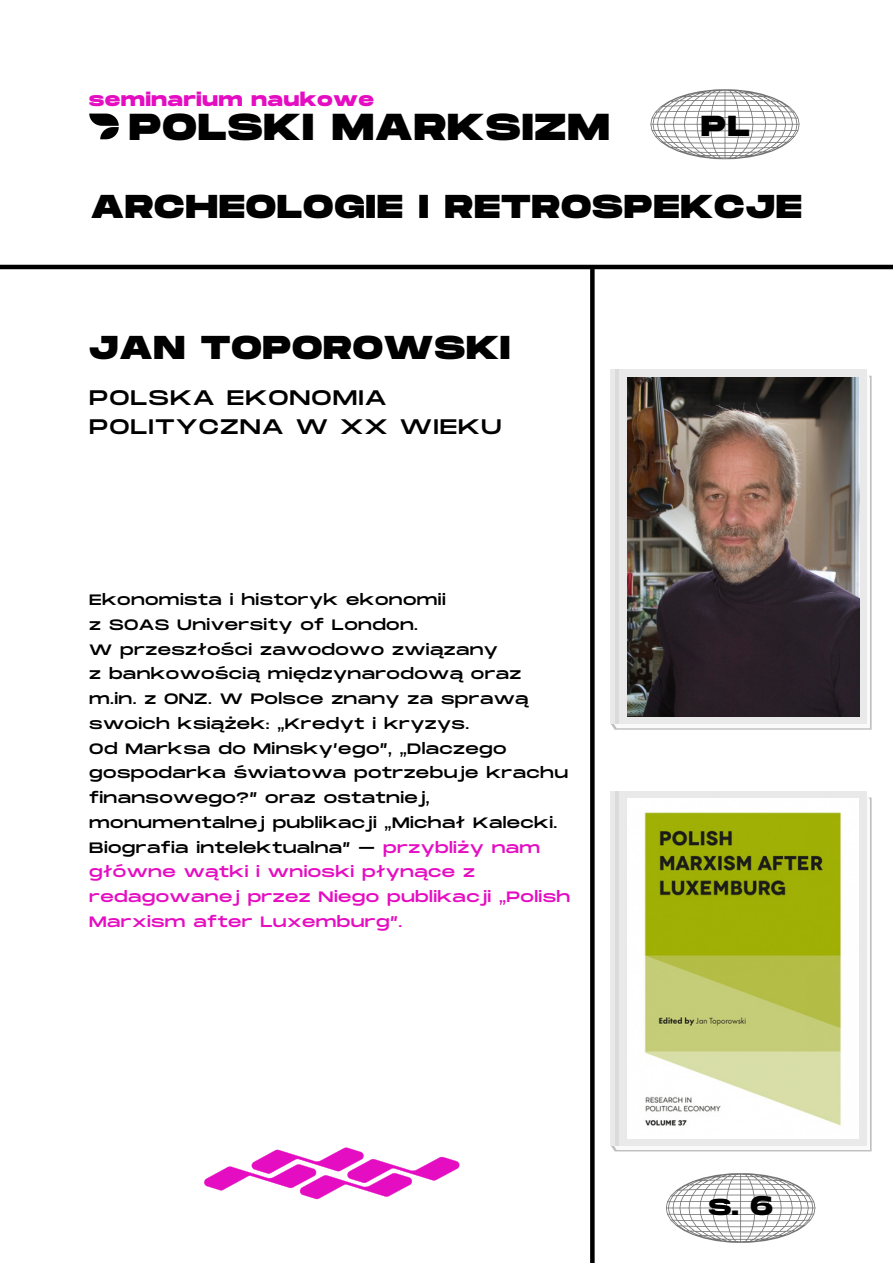
<style>
.page{position:relative;width:893px;height:1264px;background:#fff}
.page>*{position:absolute;margin:0;border:0;box-sizing:border-box;transform-origin:0 0}
.t1{font:800 37.5px "Monument Extended";letter-spacing:.045em;color:#000}
.t2{font:800 33px "Monument Extended";letter-spacing:.045em;color:#000}
.t3{font:800 28.95px "Monument Extended";color:#000}
.t4{font:700 27px "Monument Extended";color:#000}
.t5{font:21px/29.2px "Monument Extended";letter-spacing:.05em;color:#000}
.t6{font:800 18px "Monument Extended";letter-spacing:.05em;color:#e50dc1}
.t7{font:15px/24.8px "Monument Extended";letter-spacing:.025em;color:#000}
.s1{color:#e50dc1}
</style>
<div class="page">
<svg style="left:650px;top:89px;width:149px;height:70px"></svg>
<svg style="left:89px;top:114px;width:30px;height:25px"></svg>
<hr style="left:0;top:265px;width:892px;height:4px;background:#000">
<svg style="left:590px;top:269px;width:4px;height:993px;background:#080808"></svg>
<div style="left:610px;top:370px;width:256px;height:353px;background:#e9e9e9"></div>
<img style="left:627px;top:377px;width:232px;height:339px">
<hr style="left:615px;top:370px;width:3px;height:353px;background:#dbdbdb">
<div style="left:610px;top:791px;width:256px;height:354px;background:#e9e9e9"></div>
<img style="left:627px;top:799px;width:231px;height:339px">
<hr style="left:615px;top:791px;width:3px;height:354px;background:#dbdbdb">
<svg style="left:204px;top:1147px;width:256px;height:52px"></svg>
<svg style="left:666px;top:1173px;width:149px;height:69px"></svg>
<p class="t6" style="left:89px;top:89px;width:286px">seminarium naukowe</p>
<h1 class="t1" style="left:129px;top:106px;width:481px">POLSKI MARKSIZM</h1>
<h3 class="t3" style="left:701px;top:110px;width:50px">PL</h3>
<h2 class="t2" style="left:91px;top:188px;width:712px">ARCHEOLOGIE I RETROSPEKCJE</h2>
<h2 class="t2" style="left:89px;top:329px;width:422px">JAN TOPOROWSKI</h2>
<h3 class="t5" style="left:89px;top:384px;width:414px">POLSKA EKONOMIA<br>POLITYCZNA W XX WIEKU</h3>
<p class="t7" style="left:89px;top:588px;width:482px">Ekonomista i historyk ekonomii<br>z SOAS University of London.<br>W przeszłości zawodowo związany<br>z bankowością międzynarodową oraz m.in. z ONZ. W Polsce znany za sprawą swoich książek: „Kredyt i kryzys.<br>Od Marksa do Minsky’ego”, „Dlaczego gospodarka światowa potrzebuje krachu finansowego?” oraz ostatniej, monumentalnej publikacji „Michał Kalecki.<br>Biografia intelektualna” – <span class="s1">przybliży nam główne wątki i wnioski płynące z redagowanej przez Niego publikacji „Polish Marxism after Luxemburg”.</span></p>
<h3 class="t4" style="left:708px;top:1191px;width:66px">s. 6</h3>
</div>
